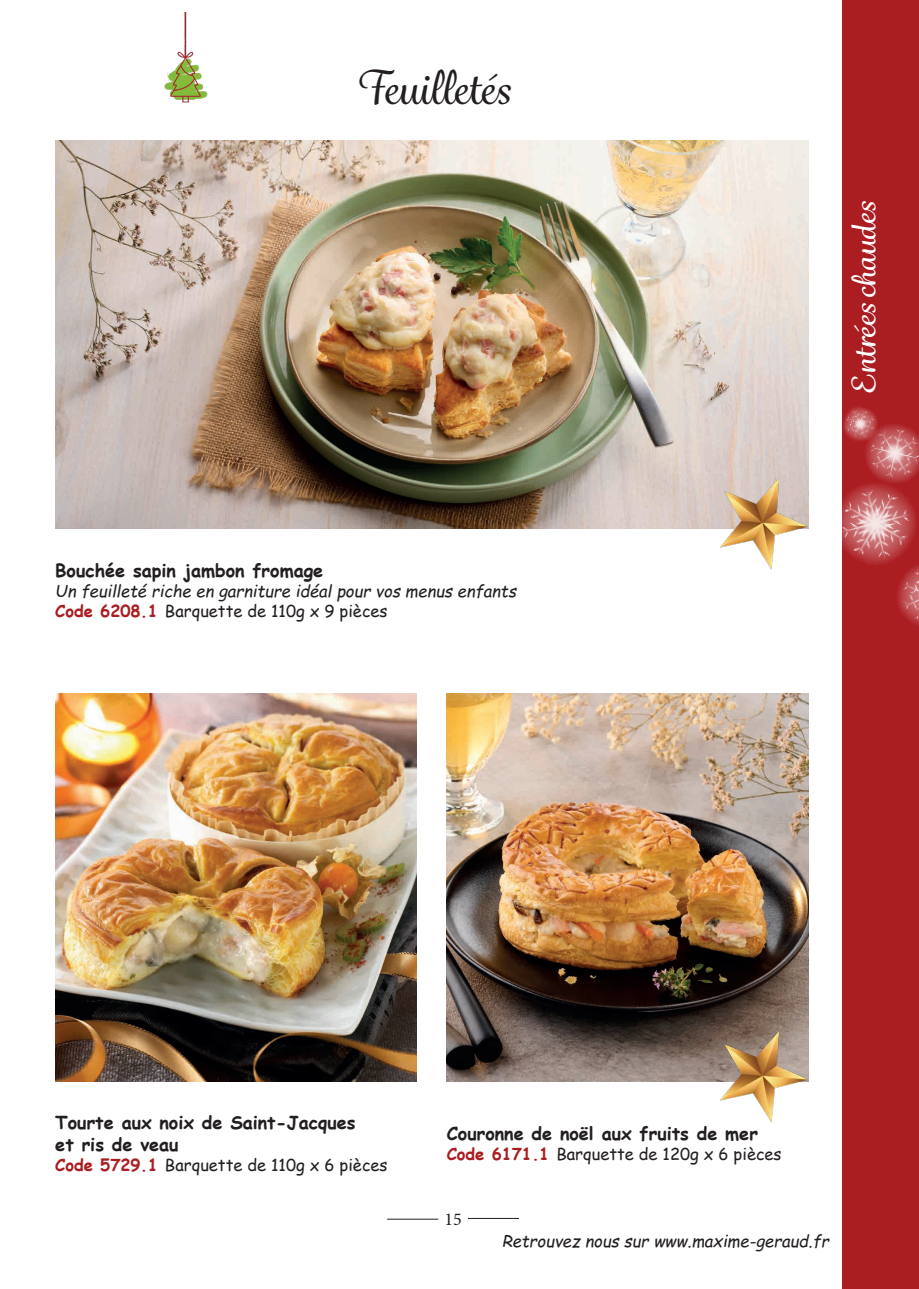
<style>
.page{position:relative;width:919px;height:1289px;background:#fff}
.page>*{position:absolute;margin:0;border:0;box-sizing:border-box;transform-origin:0 0}
.t1{font:500 45px "Grafolita Script";color:#231f20}
.t2{font:500 31.5px "Grafolita Script";color:#fff;scale:1.1 1}
.t3{font:700 18px "Comic Sans MS";color:#231f20}
.t4{font:18px "Minion Pro";color:#231f20}
.t5{font:16.5px "Comic Sans MS";color:#231f20}
.t6{font:italic 16.5px "Comic Sans MS";color:#231f20}
.s1{font-weight:700;color:#aa1d21}
</style>
<div class="page">
<div style="left:842px;top:0;width:76px;height:1288px;background:#aa1d21"></div>
<img style="left:808px;top:385px;width:110px;height:240px">
<hr style="left:387px;top:1218px;width:51px;height:1px;background:#231f20">
<hr style="left:468px;top:1217px;width:51px;height:1px;background:#231f20">
<img style="left:55px;top:140px;width:753px;height:388px">
<img style="left:55px;top:693px;width:362px;height:388px">
<img style="left:446px;top:693px;width:362px;height:388px">
<img style="left:165px;top:13px;width:43px;height:90px">
<img style="left:702px;top:475px;width:106px;height:95px">
<img style="left:702px;top:1027px;width:106px;height:96px">
<p class="t1" style="left:355px;top:59px;width:157px">Feuilletés</p>
<p class="t3" style="left:55px;top:557px;width:269px">Bouchée sapin jambon fromage</p>
<p class="t6" style="left:55px;top:578px;width:462px">Un feuilleté riche en garniture idéal pour vos menus enfants</p>
<p class="t5" style="left:55px;top:598px;width:334px"><span class="s1">Code 6208.1</span> Barquette de 110g x 9 pièces</p>
<p class="t2" style="left:843px;top:393px;width:177px;rotate:-90deg">Entrées chaudes</p>
<p class="t3" style="left:55px;top:1109px;width:302px">Tourte aux noix de Saint-Jacques</p>
<p class="t3" style="left:55px;top:1130px;width:125px">et ris de veau</p>
<p class="t5" style="left:55px;top:1152px;width:334px"><span class="s1">Code 5729.1</span> Barquette de 110g x 6 pièces</p>
<p class="t3" style="left:446px;top:1120px;width:313px">Couronne de noël aux fruits de mer</p>
<p class="t5" style="left:446px;top:1141px;width:336px"><span class="s1">Code 6171.1</span> Barquette de 120g x 6 pièces</p>
<p class="t4" style="left:444px;top:1207px;width:19px">15</p>
<p class="t6" style="left:502px;top:1228px;width:328px">Retrouvez nous sur www.maxime-geraud.fr</p>
</div>
